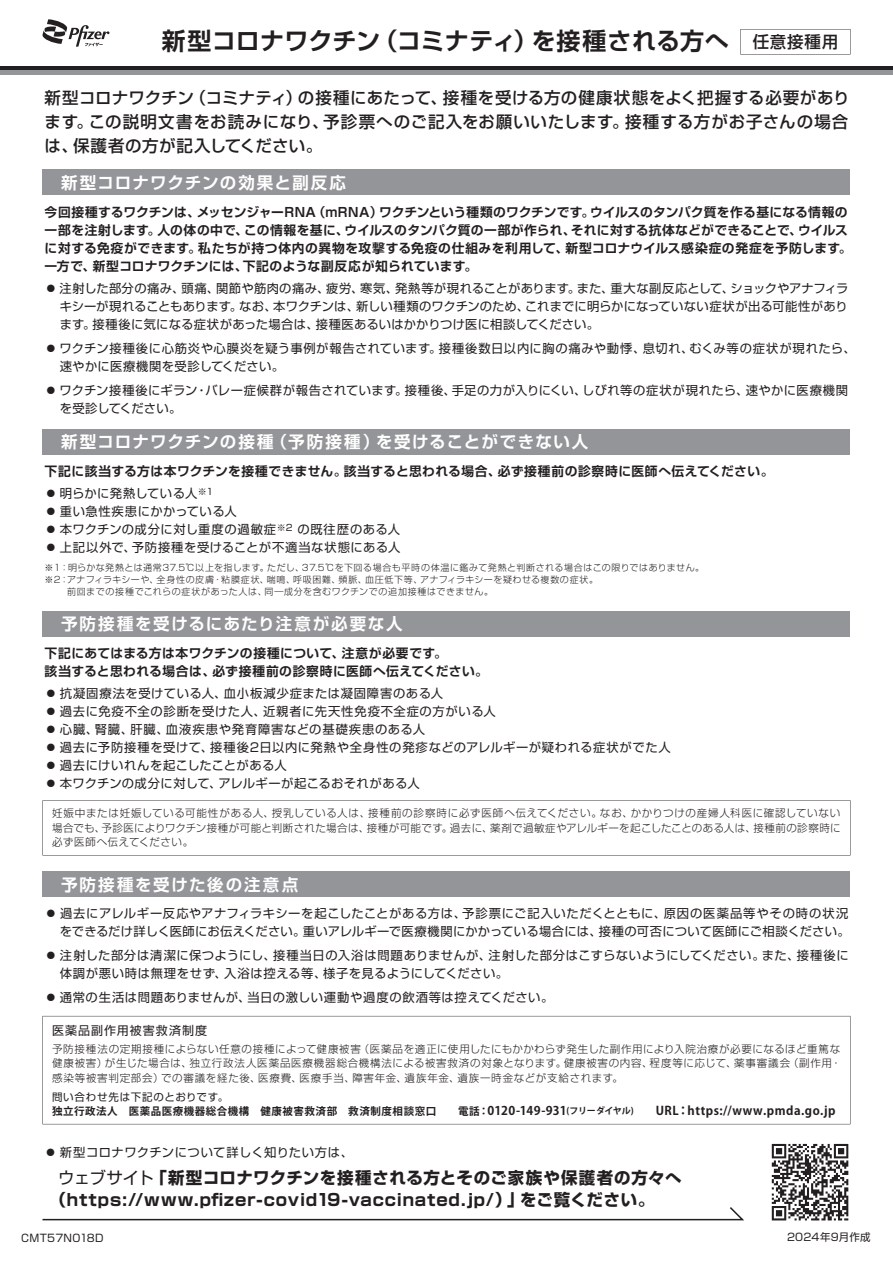
<style>
.page{position:relative;width:893px;height:1263px;background:#fff}
.page>*{position:absolute;margin:0;border:0;box-sizing:border-box;transform-origin:0 0}
.t1{font:700 24px "Shin Go Pr 6 De";letter-spacing:.01em;color:#231f20}
.t2{font:500 16.5px/24px "Shin Go Pr 6";letter-spacing:.045em;color:#231f20;text-align:justify}
.t3{font:700 16.5px/22.5px "Shin Go Pr 6";letter-spacing:.045em;color:#231f20}
.t4{font:700 16.5px "Shin Go Pr 6 De";letter-spacing:.095em;color:#fff}
.t5{font:700 16.5px "Shin Go Pr 6 De";letter-spacing:.075em;color:#fff}
.t6{font:700 16.5px "Shin Go Pr 6 De";letter-spacing:.12em;color:#fff}
.t7{font:700 12.75px/18px "Shin Go Pr 6 De";letter-spacing:.025em;color:#231f20}
.t8{font:12.3px/18px "Shin Go Pr 6";letter-spacing:.04em;color:#231f20}
.t9{font:12.3px "Shin Go Pr 6";letter-spacing:.065em;color:#231f20}
.t10{font:12.3px "Shin Go Pr 6";letter-spacing:.02em;color:#231f20}
.t11{font:12px "Shin Go Pr 6";letter-spacing:.09em;color:#231f20}
.t12{font:300 10.5px/14.2px "Shin Go Pr 6";letter-spacing:.055em;color:#231f20;text-align:justify}
.t13{font:700 10.5px "Koz Go Pr 6 N";letter-spacing:.05em;color:#231f20}
.t14{font:10.5px "Shin Go Pr 6";letter-spacing:.035em;color:#231f20}
.t15{font:10.5px "Shin Go Pr 6";letter-spacing:.07em;color:#231f20}
.t16{font:300 9px "Shin Go Pr 6";letter-spacing:.06em;color:#231f20}
.s1{font-size:12px}
.s2{font-size:9px}
.s3{font-weight:400}
</style>
<div class="page">
<hr style="left:0;top:66px;width:893px;height:4px;background:#231f20">
<hr style="left:0;top:70px;width:893px;height:4px;background:#939598">
<div style="left:43px;top:871px;width:807px;height:26px;background:#939598"></div>
<svg style="left:42px;top:1016px;width:808px;height:108px"></svg>
<svg style="left:740px;top:29px;width:110px;height:26px"></svg>
<div style="left:43px;top:429px;width:807px;height:25px;background:#939598"></div>
<svg style="left:42px;top:1207px;width:702px;height:14px"></svg>
<div style="left:43px;top:169px;width:807px;height:26px;background:#939598"></div>
<svg style="left:43px;top:800px;width:807px;height:1px"></svg>
<div style="left:43px;top:611px;width:807px;height:26px;background:#939598"></div>
<svg style="left:43px;top:19px;width:66px;height:28px"></svg>
<svg style="left:772px;top:1144px;width:76px;height:76px"></svg>
<h1 class="t1" style="left:162px;top:21px;width:568px">新型コロナワクチン（コミナティ）を接種される方へ</h1>
<h2 class="t2" style="left:753px;top:29px;width:87px">任意接種用</h2>
<h2 class="t2" style="left:45px;top:85px;width:807px">新型コロナワクチン（コミナティ）の接種にあたって、接種を受ける方の健康状態をよく把握する必要があります。この説明文書をお読みになり、予診票へのご記入をお願いいたします。接種する方がお子さんの場合は、保護者の方が記入してください。</h2>
<h2 class="t5" style="left:61px;top:169px;width:286px">新型コロナワクチンの効果と副反応</h2>
<p class="t7" style="left:45px;top:202px;width:809px">今回接種するワクチンは、メッセンジャーRNA（mRNA）ワクチンという種類のワクチンです。ウイルスのタンパク質を作る基になる情報の一部を注射します。人の体の中で、この情報を基に、ウイルスのタンパク質の一部が作られ、それに対する抗体などができることで、ウイルスに対する免疫ができます。私たちが持つ体内の異物を攻撃する免疫の仕組みを利用して、新型コロナウイルス感染症の発症を予防します。一方で、新型コロナワクチンには、下記のような副反応が知られています。</p>
<p class="t8" style="left:60px;top:278px;width:790px;text-align:justify;text-indent:-15px">● 注射した部分の痛み、頭痛、関節や筋肉の痛み、疲労、寒気、発熱等が現れることがあります。また、重大な副反応として、ショックやアナフィラキシーが現れることもあります。なお、本ワクチンは、新しい種類のワクチンのため、これまでに明らかになっていない症状が出る可能性があります。接種後に気になる症状があった場合は、接種医あるいはかかりつけ医に相談してください。</p>
<p class="t8" style="left:60px;top:338px;width:797px;text-indent:-15px">● ワクチン接種後に心筋炎や心膜炎を疑う事例が報告されています。接種後数日以内に胸の痛みや動悸、息切れ、むくみ等の症状が現れたら、速やかに医療機関を受診してください。</p>
<p class="t8" style="left:60px;top:380px;width:790px;text-indent:-15px">● ワクチン接種後にギラン・バレー症候群が報告されています。接種後、手足の力が入りにくい、しびれ等の症状が現れたら、速やかに医療機関を受診してください。</p>
<h2 class="t4" style="left:61px;top:428px;width:529px">新型コロナワクチンの接種（予防接種）を受けることができない人</h2>
<p class="t10" style="left:45px;top:483px;width:170px">● 明らかに発熱している人<sup>※1</sup></p>
<p class="t8" style="left:45px;top:501px;width:194px">● 重い急性疾患にかかっている人</p>
<p class="t8" style="left:45px;top:519px;width:357px">● 本ワクチンの成分に対し重度の過敏症<sup>※2</sup> の既往歴のある人</p>
<p class="t8" style="left:45px;top:537px;width:357px">● 上記以外で、予防接種を受けることが不適当な状態にある人</p>
<p class="t7" style="left:45px;top:462px;width:730px">下記に該当する方は本ワクチンを接種できません。該当すると思われる場合、必ず接種前の診察時に医師へ伝えてください。</p>
<p class="t16" style="left:45px;top:561px;width:661px">※1：明らかな発熱とは通常37.5℃以上を指します。ただし、37.5℃を下回る場合も平時の体温に鑑みて発熱と判断される場合はこの限りではありません。</p>
<p class="t16" style="left:45px;top:573px;width:555px">※2：アナフィラキシーや、全身性の皮膚・粘膜症状、喘鳴、呼吸困難、頻脈、血圧低下等、アナフィラキシーを疑わせる複数の症状。</p>
<p class="t16" style="left:67px;top:585px;width:427px">前回までの接種でこれらの症状があった人は、同―成分を含むワクチンでの追加接種はできません。</p>
<h2 class="t4" style="left:61px;top:610px;width:343px">予防接種を受けるにあたり注意が必要な人</h2>
<p class="t7" style="left:45px;top:643px;width:445px">下記にあてはまる方は本ワクチンの接種について、注意が必要です。<br>該当すると思われる場合は、必ず接種前の診察時に医師へ伝えてください。</p>
<p class="t8" style="left:45px;top:683px;width:400px">● 抗凝固療法を受けている人、血小板減少症または凝固障害のある人</p>
<p class="t8" style="left:45px;top:701px;width:453px">● 過去に免疫不全の診断を受けた人、近親者に先天性免疫不全症の方がいる人</p>
<p class="t9" style="left:45px;top:719px;width:382px">● 心臓、腎臓、肝臓、血液疾患や発育障害などの基礎疾患のある人</p>
<p class="t8" style="left:45px;top:737px;width:628px">● 過去に予防接種を受けて、接種後2日以内に発熱や全身性の発疹などのアレルギーが疑われる症状がでた人</p>
<p class="t8" style="left:45px;top:755px;width:244px">● 過去にけいれんを起こしたことがある人</p>
<p class="t8" style="left:45px;top:773px;width:376px">● 本ワクチンの成分に対して、アレルギーが起こるおそれがある人</p>
<p class="t12" style="left:52px;top:805px;width:790px">妊娠中または妊娠している可能性がある人、授乳している人は、接種前の診察時に必ず医師へ伝えてください。なお、かかりつけの産婦人科医に確認していない場合でも、予診医によりワクチン接種が可能と判断された場合は、接種が可能です。過去に、薬剤で過敏症やアレルギーを起こしたことのある人は、接種前の診察時に必ず医師へ伝えてください。</p>
<h2 class="t6" style="left:61px;top:871px;width:239px">予防接種を受けた後の注意点</h2>
<p class="t8" style="left:45px;top:904px;width:807px;text-align:right">● 過去にアレルギー反応やアナフィラキシーを起こしたことがある方は、予診票にご記入いただくとともに、原因の医薬品等やその時の状況をできるだけ詳しく医師にお伝えください。重いアレルギーで医療機関にかかっている場合には、接種の可否について医師にご相談ください。</p>
<p class="t8" style="left:60px;top:946px;width:791px;text-indent:-15px">● 注射した部分は清潔に保つようにし、接種当日の入浴は問題ありませんが、注射した部分はこすらないようにしてください。また、接種後に体調が悪い時は無理をせず、入浴は控える等、様子を見るようにしてください。</p>
<p class="t8" style="left:45px;top:988px;width:510px">● 通常の生活は問題ありませんが、当日の激しい運動や過度の飲酒等は控えてください。</p>
<p class="t11" style="left:52px;top:1021px;width:157px">医薬品副作用被害救済制度</p>
<p class="t12" style="left:52px;top:1041px;width:791px">予防接種法の定期接種によらない任意の接種によって健康被害（医薬品を適正に使用したにもかかわらず発生した副作用により入院治療が必要になるほど重篤な健康被害）が生じた場合は、独立行政法人医薬品医療機器総合機構法による被害救済の対象となります。健康被害の内容、程度等に応じて、薬事審議会（副作用・感染等被害判定部会）での審議を経た後、医療費、医療手当、障害年金、遺族年金、遺族一時金などが支給されます。</p>
<p class="t15" style="left:52px;top:1088px;width:178px">問い合わせ先は下記のとおりです。</p>
<p class="t13" style="left:52px;top:1105px;width:785px">独立行政法人　医薬品医療機器総合機構　健康被害救済部　救済制度相談窓口　　電話：<span class="s1">0120-149-931</span><span class="s2">(フリーダイヤル)</span>　　<span class="s1">URL：https://www.pmda.go.jp</span></p>
<p class="t8" style="left:45px;top:1142px;width:310px">● 新型コロナワクチンについて詳しく知りたい方は、</p>
<h2 class="t3" style="left:50px;top:1166px;width:633px;text-indent:8px"><span class="s3">ウェブサイト</span>「新型コロナワクチンを接種される方とそのご家族や保護者の方々へ（https://www.pfizer-covid19-vaccinated.jp/）」をご覧ください。</h2>
<p class="t14" style="left:21px;top:1229px;width:84px">CMT57N018D</p>
<p class="t14" style="left:787px;top:1228px;width:85px">2024年9月作成</p>
</div>
